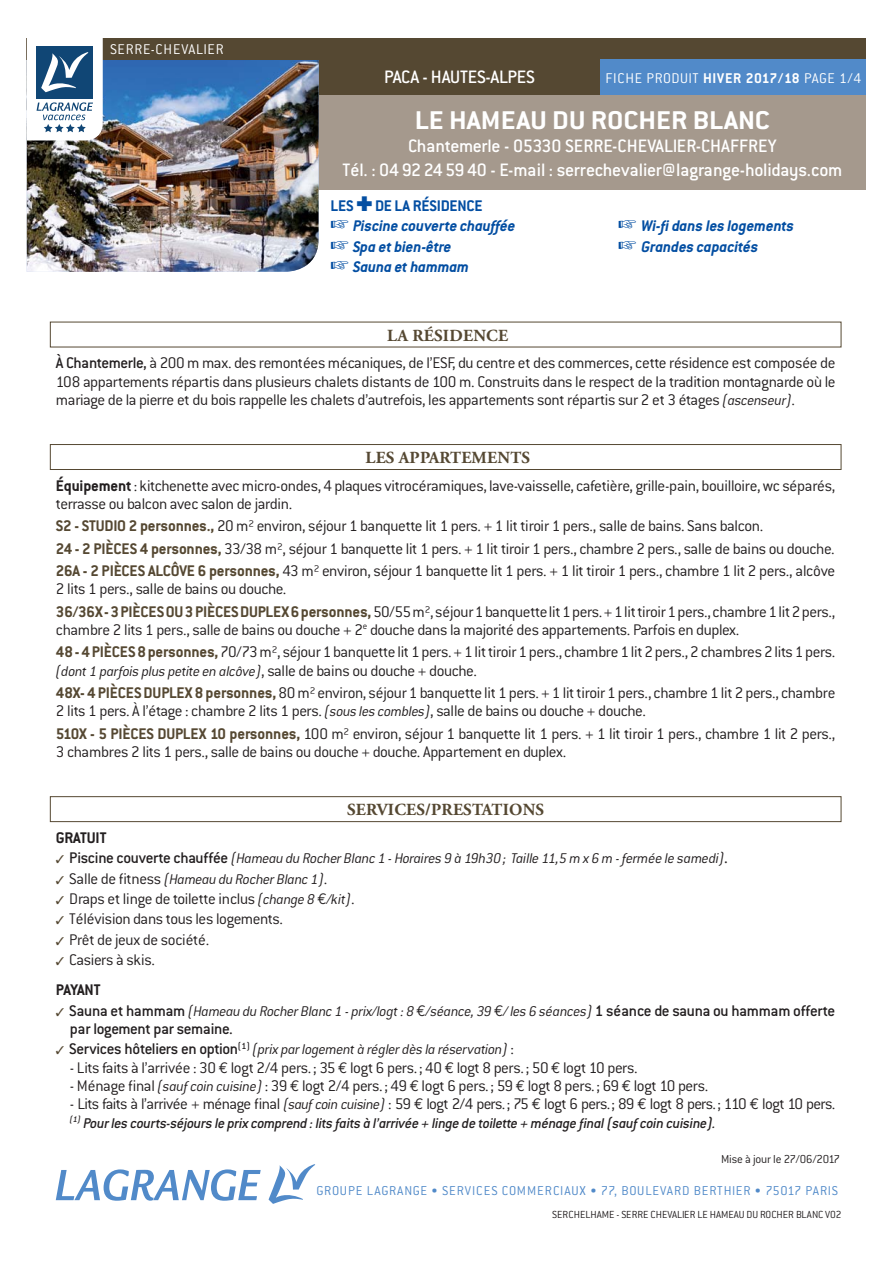
<style>
.page{position:relative;width:893px;height:1263px;background:#fff}
.page>*{position:absolute;margin:0;border:0;box-sizing:border-box;transform-origin:0 0}
.t1{font:700 28.2px "Conduit ITC";color:#fff;scale:1.1 1}
.t2{font:500 19.8px/23.7px "Conduit ITC";letter-spacing:-.01em;color:#fff;text-align:center}
.t3{font:300 16.95px/18.3px "Conduit ITC";letter-spacing:-.025em;color:#231f20}
.t4{font:italic 700 16.95px "Conduit ITC";letter-spacing:-.01em;color:#034ea2}
.t5{font:700 16.95px "Adobe Garamond Pro";letter-spacing:.015em;color:#554832}
.t6{font:500 16.95px "Conduit ITC";letter-spacing:-.025em;color:#231f20}
.t7{font:700 16.95px "Conduit ITC";letter-spacing:-.01em;color:#034ea2}
.t8{font:700 16.95px "Conduit ITC";letter-spacing:-.01em;color:#231f20}
.t9{font:italic 300 15.45px "Conduit ITC";letter-spacing:-.025em;color:#231f20}
.t10{font:italic 500 15.45px "Conduit ITC";letter-spacing:-.02em;color:#231f20}
.t11{font:300 15.45px "Conduit ITC";letter-spacing:.05em;color:#fff}
.t12{font:300 14.1px "Conduit ITC";letter-spacing:.055em;color:#518ac9}
.t13{font:300 12.75px "Conduit ITC";letter-spacing:-.02em;color:#231f20}
.t14{font:300 11.25px "Conduit ITC";color:#231f20}
.s1{font-weight:300}
.s2{font-weight:700}
.s3{font-weight:500}
.s4{font-style:italic;font-size:15.45px}
.s5{font-weight:700;color:#554832}
.s6{font-style:normal;font-size:16.95px}
.s7{color:#554832}
.s8{font-weight:500;font-style:normal;font-size:16.95px}
.s9{font-family:"Euro Mono";font-weight:400;font-size:15.45px}
.s10{font-family:"Euro Mono";font-weight:400;font-style:normal}
</style>
<div class="page">
<div style="left:319px;top:95px;width:547px;height:94px;background:#a5998d"></div>
<div style="left:319px;top:55px;width:281px;height:40px;background:#554832"></div>
<img style="left:27px;top:60px;width:292px;height:212px">
<div style="left:27px;top:38px;width:839px;height:22px;background:#554832"></div>
<div style="left:600px;top:59px;width:266px;height:36px;background:#518ac9"></div>
<svg style="left:56px;top:1169px;width:205px;height:32px"></svg>
<svg style="left:269px;top:1164px;width:46px;height:40px"></svg>
<div style="left:50px;top:444px;width:791px;height:26px;border:1px solid #554832"></div>
<div style="left:50px;top:796px;width:791px;height:26px;border:1px solid #554832"></div>
<svg style="left:27px;top:38px;width:76px;height:102px"></svg>
<p class="t11" style="left:110px;top:44px;width:115px">SERRE-CHEVALIER</p>
<p class="t2" style="left:29px;top:47px;width:166px">CAP D’AGDE <span class="s1">[HÉRAULT]</span></p>
<p class="t2" style="left:384px;top:67px;width:152px">PACA - HAUTES-ALPES</p>
<p class="t11" style="left:605px;top:73px;width:257px">FICHE PRODUIT <span class="s2">HIVER 2017/18</span> PAGE 1/4</p>
<h1 class="t1" style="left:415px;top:110px;width:324px">LE HAMEAU DU ROCHER BLANC</h1>
<p class="t2" style="left:342px;top:137px;width:501px">Chantemerle - 05330 SERRE-CHEVALIER-CHAFFREY<br>Tél. : 04 92 24 59 40 - E-mail : serrechevalier@lagrange-holidays.com</p>
<p class="t7" style="left:331px;top:200px;width:154px">LES ✚ DE LA RÉSIDENCE</p>
<p class="t4" style="left:353px;top:220px;width:164px">Piscine couverte chauffée</p>
<p class="t4" style="left:642px;top:220px;width:154px">Wi-fidans les logements</p>
<p class="t4" style="left:353px;top:241px;width:100px">Spa et bien-être</p>
<p class="t4" style="left:642px;top:241px;width:119px">Grandes capacités</p>
<p class="t4" style="left:331px;top:261px;width:140px">☞ Sauna et hammam</p>
<p class="t5" style="left:387px;top:328px;width:122px">LA RÉSIDENCE</p>
<p class="t3" style="left:56px;top:356px;width:781px;text-align:justify"><span class="s3">À Chantemerle,</span> à 200 m max. des remontées mécaniques, de l’ESF, du centre et des commerces, cette résidence est composée de 108 appartements répartis dans plusieurs chalets distants de 100 m. Construits dans le respect de la tradition montagnarde où le mariage de la pierre et du bois rappelle les chalets d’autrefois, les appartements sont répartis sur 2 et 3 étages <span class="s4">(ascenseur)</span>.</p>
<p class="t5" style="left:366px;top:450px;width:166px">LES APPARTEMENTS</p>
<p class="t3" style="left:56px;top:478px;width:781px"><span class="s2">Équipement</span> : kitchenette avec micro-ondes, 4 plaques vitrocéramiques, lave-vaisselle, cafetière, grille-pain, bouilloire, wc séparés, terrasse ou balcon avec salon de jardin.</p>
<p class="t3" style="left:56px;top:517px;width:781px;line-height:22.4px"><span class="s5">S2 - STUDIO 2 personnes.,</span> 20 m² environ, séjour 1 banquette lit 1 pers. + 1 lit tiroir 1 pers., salle de bains. Sans balcon.<br><span class="s5">24 - 2 PIÈCES 4 personnes,</span> 33/38 m², séjour 1 banquette lit 1 pers. + 1 lit tiroir 1 pers., chambre 2 pers., salle de bains ou douche.<br><span class="s5">26A - 2 PIÈCES ALCÔVE 6 personnes,</span> 43 m² environ, séjour 1 banquette lit 1 pers. + 1 lit tiroir 1 pers., chambre 1 lit 2 pers., alcôve</p>
<p class="t3" style="left:56px;top:580px;width:781px;line-height:22.4px">2 lits 1 pers., salle de bains ou douche.<br><span class="s5">36/36X - 3 PIÈCES OU 3 PIÈCES DUPLEX 6 personnes,</span> 50/55 m², séjour 1 banquette lit 1 pers. + 1 lit tiroir 1 pers., chambre 1 lit 2 pers.,</p>
<p class="t3" style="left:56px;top:621px;width:781px;line-height:22.4px">chambre 2 lits 1 pers., salle de bains ou douche + 2<sup>e</sup> douche dans la majorité des appartements. Parfois en duplex.<br><span class="s5">48 - 4 PIÈCES 8 personnes,</span> 70/73 m², séjour 1 banquette lit 1 pers. + 1 lit tiroir 1 pers., chambre 1 lit 2 pers., 2 chambres 2 lits 1 pers.</p>
<p class="t9" style="left:56px;top:666px;width:422px">(dont 1 parfois plus petite en alcôve)<span class="s6">, salle de bains ou douche + douche.</span></p>
<p class="t3" style="left:56px;top:686px;width:781px"><span class="s5">48X- 4 PIÈCES DUPLEX 8 personnes,</span> 80 m² environ, séjour 1 banquette lit 1 pers. + 1 lit tiroir 1 pers., chambre 1 lit 2 pers., chambre<br>2 lits 1 pers. À l’étage : chambre 2 lits 1 pers. <span class="s4">(sous les combles)</span>, salle de bains ou douche + douche.</p>
<p class="t3" style="left:56px;top:726px;width:781px"><span class="s5">510X - 5 PIÈCES DUPLEX 10 personnes,</span> 100 m² environ, séjour 1 banquette lit 1 pers. + 1 lit tiroir 1 pers., chambre 1 lit 2 pers.,<br>3 chambres 2 lits 1 pers., salle de bains ou douche + douche. Appartement en duplex.</p>
<p class="t5" style="left:347px;top:802px;width:199px">SERVICES/PRESTATIONS</p>
<p class="t8" style="left:56px;top:832px;width:52px">GRATUIT</p>
<p class="t9" style="left:56px;top:853px;width:673px"><span class="s7">✓</span> <span class="s8">Piscine couverte chauffée</span> (Hameau du Rocher Blanc 1 - Horaires 9 à 19h30 ; Taille 11,5 m x 6 m - fermée le samedi)<span class="s8">.</span></p>
<p class="t9" style="left:56px;top:873px;width:273px"><span class="s7">✓</span> <span class="s6">Salle de fitness</span> (Hameau du Rocher Blanc 1)<span class="s6">.</span></p>
<p class="t3" style="left:56px;top:891px;width:300px"><span class="s7">✓</span> Draps et linge de toilette inclus <span class="s4">(change 8</span> <span class="s9">€</span><span class="s4">/kit)</span>.</p>
<p class="t3" style="left:56px;top:912px;width:228px"><span class="s7">✓</span> Télévision dans tous les logements.</p>
<p class="t3" style="left:56px;top:932px;width:155px"><span class="s7">✓</span> Prêt de jeux de société.</p>
<p class="t3" style="left:56px;top:946px;width:100px;line-height:30.3px"><span class="s7">✓</span> Casiers à skis.<br><span class="s2">PAYANT</span></p>
<p class="t9" style="left:56px;top:1005px;width:781px"><span class="s7">✓</span> <span class="s8">Sauna et hammam</span> (Hameau du Rocher Blanc 1 - prix/logt : 8 <span class="s10">€</span>/séance, 39 <span class="s10">€</span>/ les 6 séances) <span class="s8">1 séance de sauna ou hammam offerte</span></p>
<p class="t6" style="left:70px;top:1023px;width:164px">par logement par semaine.</p>
<p class="t9" style="left:56px;top:1044px;width:459px"><span class="s7">✓</span> <span class="s8">Services hôteliers en option</span><sup>(1)</sup> (prix par logement à régler dès la réservation) <span class="s6">:</span></p>
<p class="t3" style="left:70px;top:1060px;width:569px">- Lits faits à l’arrivée : 30 <span class="s9">€</span> logt 2/4 pers. ; 35 <span class="s9">€</span> logt 6 pers. ; 40 <span class="s9">€</span> logt 8 pers. ; 50 <span class="s9">€</span> logt 10 pers.</p>
<p class="t3" style="left:70px;top:1078px;width:640px">- Ménage final <span class="s4">(sauf coin cuisine)</span> : 39 <span class="s9">€</span> logt 2/4 pers. ; 49 <span class="s9">€</span> logt 6 pers. ; 59 <span class="s9">€</span> logt 8 pers. ; 69 <span class="s9">€</span> logt 10 pers.</p>
<p class="t3" style="left:70px;top:1097px;width:767px">- Lits faits à l’arrivée + ménage final <span class="s4">(sauf coin cuisine)</span> : 59 <span class="s9">€</span> logt 2/4 pers. ; 75 <span class="s9">€</span> logt 6 pers. ; 89 <span class="s9">€</span> logt 8 pers. ; 110 <span class="s9">€</span> logt 10 pers.</p>
<p class="t10" style="left:70px;top:1117px;width:647px"><sup>(1)</sup> Pour les courts-séjours le prix comprend : lits faits à l’arrivée + linge de toilette + ménage final (sauf coin cuisine).</p>
<p class="t13" style="left:721px;top:1155px;width:120px">Mise à jour le 27/06/2017</p>
<p class="t12" style="left:317px;top:1186px;width:523px">GROUPE LAGRANGE • SERVICES COMMERCIAUX • 77, BOULEVARD BERTHIER • 75017 PARIS</p>
<p class="t14" style="left:552px;top:1210px;width:291px">SERCHELHAME - SERRE CHEVALIER LE HAMEAU DU ROCHER BLANC V02</p>
</div>
